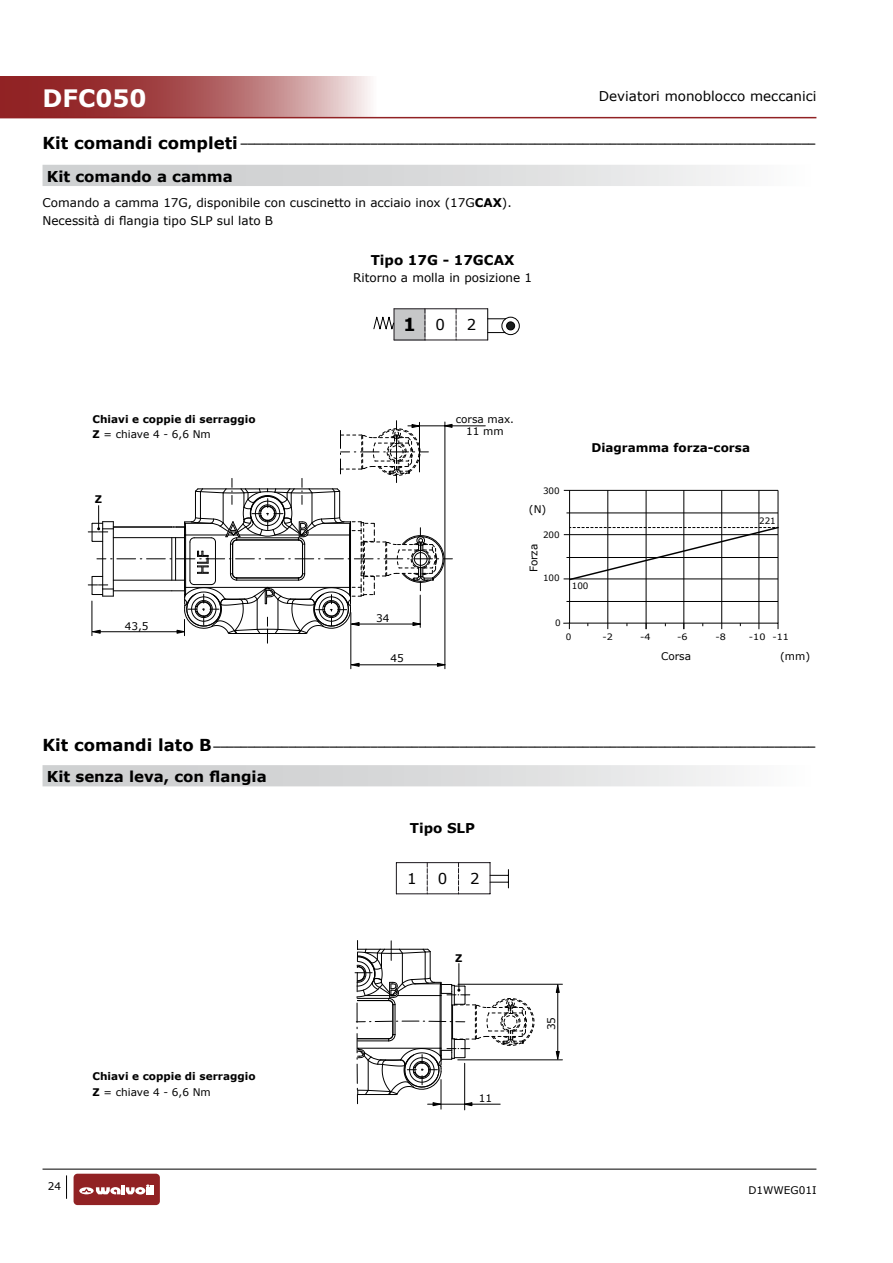
<style>
.page{position:relative;width:893px;height:1263px;background:#fff}
.page>*{position:absolute;margin:0;border:0;box-sizing:border-box;transform-origin:0 0}
.t1{font:700 24px "Verdana";color:#fff}
.t2{font:700 18px "Verdana";color:#000}
.t3{font:700 15px "Verdana";color:#000}
.t4{font:15px "Verdana";color:#000}
.t5{font:13.5px "Verdana";color:#000}
.t6{font:700 13.5px "Verdana";color:#000}
.t7{font:12px/18px "Verdana";color:#000}
.t8{font:700 12px "Verdana";color:#000}
.t9{font:10.5px/12px "Verdana";color:#000;text-align:center}
.t10{font:700 10.5px "Verdana";color:#000}
.t11{font:700 9.6px "Verdana";color:#000}
.t12{font:8.85px "Verdana";color:#000}
.t13{font:8.85px "Verdana";color:#000;scale:1.1 1}
.s1{font-size:16.5px}
.s2{font-weight:700}
.s3{font-weight:400;font-size:15px}
</style>
<div class="page">
<svg style="left:0;top:77px;width:378px;height:40px;background:#b16465"></svg>
<hr style="left:0;top:117px;width:816px;height:1px;background:#912224">
<hr style="left:43px;top:1169px;width:773px;height:1px;background:#000">
<svg style="left:66px;top:1175px;width:1px;height:24px"></svg>
<div style="left:74px;top:1174px;width:86px;height:31px;background:#912224;border-radius:4px"></div>
<svg style="left:79px;top:1184px;width:75px;height:10px"></svg>
<svg style="left:437px;top:663px;width:8px;height:4px"></svg>
<hr style="left:355px;top:664px;width:86px;height:1px;background:#000">
<hr style="left:445px;top:422px;width:1px;height:247px;background:#000">
<hr style="left:351px;top:612px;width:1px;height:57px;background:#000">
<svg style="left:351px;top:663px;width:8px;height:4px"></svg>
<hr style="left:408px;top:426px;width:77px;height:1px;background:#000">
<svg style="left:88px;top:421px;width:364px;height:222px"></svg>
<div style="left:43px;top:165px;width:773px;height:21px;background:linear-gradient(to right,#c6c8c9,#f5f5f5)"></div>
<svg style="left:43px;top:786px;width:568px;height:1px"></svg>
<div style="left:43px;top:765px;width:773px;height:21px;background:linear-gradient(to right,#c6c8c9,#f5f5f5)"></div>
<hr style="left:394px;top:308px;width:94px;height:1px;background:#1b171c">
<hr style="left:394px;top:340px;width:94px;height:1px;background:#1b171c">
<svg style="left:373px;top:309px;width:133px;height:31px"></svg>
<hr style="left:487px;top:309px;width:1px;height:31px;background:#000">
<div style="left:502px;top:317px;width:17px;height:18px;border:1px solid #000;border-radius:50%"></div>
<div style="left:507px;top:322px;width:8px;height:8px;background:#1a1d1d;border-radius:50%"></div>
<div style="left:506px;top:322px;width:9px;height:8px;border:1px solid #000;border-radius:50%"></div>
<svg style="left:563px;top:490px;width:216px;height:139px"></svg>
<hr style="left:564px;top:490px;width:214px;height:1px;background:#000">
<hr style="left:490px;top:863px;width:1px;height:31px;background:#1b171c">
<hr style="left:396px;top:893px;width:94px;height:1px;background:#1b171c">
<hr style="left:396px;top:862px;width:94px;height:1px;background:#1b171c">
<hr style="left:396px;top:863px;width:1px;height:31px;background:#1b171c">
<svg style="left:490px;top:869px;width:19px;height:19px"></svg>
<svg style="left:427px;top:863px;width:1px;height:31px"></svg>
<svg style="left:458px;top:863px;width:1px;height:30px"></svg>
<hr style="left:458px;top:1059px;width:104px;height:1px;background:#000">
<hr style="left:458px;top:984px;width:104px;height:1px;background:#000">
<svg style="left:556px;top:984px;width:4px;height:9px"></svg>
<hr style="left:557px;top:989px;width:1px;height:66px;background:#000">
<svg style="left:556px;top:1051px;width:4px;height:8px"></svg>
<hr style="left:464px;top:1063px;width:1px;height:47px;background:#000">
<hr style="left:441px;top:1079px;width:1px;height:30px;background:#000">
<svg style="left:355px;top:940px;width:182px;height:166px"></svg>
<h1 class="t1" style="left:43px;top:81px;width:106px">DFC050</h1>
<h3 class="t5" style="left:599px;top:87px;width:219px">Deviatori monoblocco meccanici</h3>
<p class="t11" style="left:43px;top:133px;width:774px"><span class="s1">Kit comandi completi</span> ____________________________________________________________________________________</p>
<h3 class="t3" style="left:47px;top:166px;width:188px">Kit comando a camma</h3>
<p class="t7" style="left:43px;top:193px;width:471px">Comando a camma 17G, disponibile con cuscinetto in acciaio inox (17G<span class="s2">CAX</span>).<br>Necessità di flangia tipo SLP sul lato B</p>
<h3 class="t6" style="left:371px;top:251px;width:145px">Tipo 17G - 17GCAX</h3>
<p class="t7" style="left:353px;top:268px;width:181px">Ritorno a molla in posizione 1</p>
<p class="t10" style="left:92px;top:412px;width:165px">Chiavi e coppie di serraggio</p>
<p class="t9" style="left:92px;top:428px;width:120px"><span class="s2">Z</span> = chiave 4 - 6,6 Nm</p>
<p class="t10" style="left:95px;top:491px;width:9px">Z</p>
<p class="t9" style="left:125px;top:620px;width:25px">43,5</p>
<h2 class="t2" style="left:403px;top:312px;width:43px">1 <span class="s3">0</span></h2>
<h3 class="t4" style="left:467px;top:314px;width:11px">2</h3>
<p class="t9" style="left:376px;top:612px;width:15px">34</p>
<p class="t9" style="left:390px;top:652px;width:15px">45</p>
<p class="t9" style="left:456px;top:413px;width:60px">corsa max.<br>11 mm</p>
<p class="t8" style="left:591px;top:439px;width:160px">Diagramma forza-corsa</p>
<p class="t12" style="left:543px;top:484px;width:18px">300</p>
<p class="t9" style="left:529px;top:503px;width:19px">(N)</p>
<p class="t12" style="left:543px;top:528px;width:18px">200</p>
<p class="t9" style="left:528px;top:572px;width:30px;rotate:-90deg">Forza</p>
<p class="t12" style="left:543px;top:572px;width:18px">100</p>
<p class="t12" style="left:555px;top:617px;width:7px">0</p>
<p class="t12" style="left:572px;top:580px;width:18px">100</p>
<p class="t12" style="left:759px;top:515px;width:18px">221</p>
<p class="t12" style="left:566px;top:631px;width:7px">0</p>
<p class="t13" style="left:602px;top:631px;width:11px">-2</p>
<p class="t13" style="left:640px;top:631px;width:11px">-4</p>
<p class="t13" style="left:677px;top:631px;width:11px">-6</p>
<p class="t13" style="left:715px;top:631px;width:11px">-8</p>
<p class="t13" style="left:749px;top:631px;width:38px">-10 -11</p>
<p class="t9" style="left:661px;top:650px;width:31px">Corsa</p>
<p class="t9" style="left:780px;top:650px;width:31px">(mm)</p>
<p class="t11" style="left:43px;top:735px;width:774px"><span class="s1">Kit comandi lato B</span> ________________________________________________________________________________________</p>
<h3 class="t3" style="left:47px;top:766px;width:221px">Kit senza leva, con flangia</h3>
<p class="t10" style="left:92px;top:1069px;width:165px">Chiavi e coppie di serraggio</p>
<p class="t9" style="left:92px;top:1086px;width:120px"><span class="s2">Z</span> = chiave 4 - 6,6 Nm</p>
<p class="t9" style="left:48px;top:1180px;width:15px">24</p>
<h3 class="t6" style="left:410px;top:819px;width:67px">Tipo SLP</h3>
<h3 class="t4" style="left:407px;top:869px;width:11px">1</h3>
<h3 class="t4" style="left:438px;top:868px;width:11px">0</h3>
<h3 class="t4" style="left:470px;top:869px;width:11px">2</h3>
<p class="t10" style="left:455px;top:951px;width:9px">Z</p>
<p class="t9" style="left:479px;top:1091px;width:15px">11</p>
<p class="t9" style="left:545px;top:1030px;width:15px;rotate:-90deg">35</p>
<p class="t9" style="left:748px;top:1184px;width:70px">D1WWEG01I</p>
</div>
